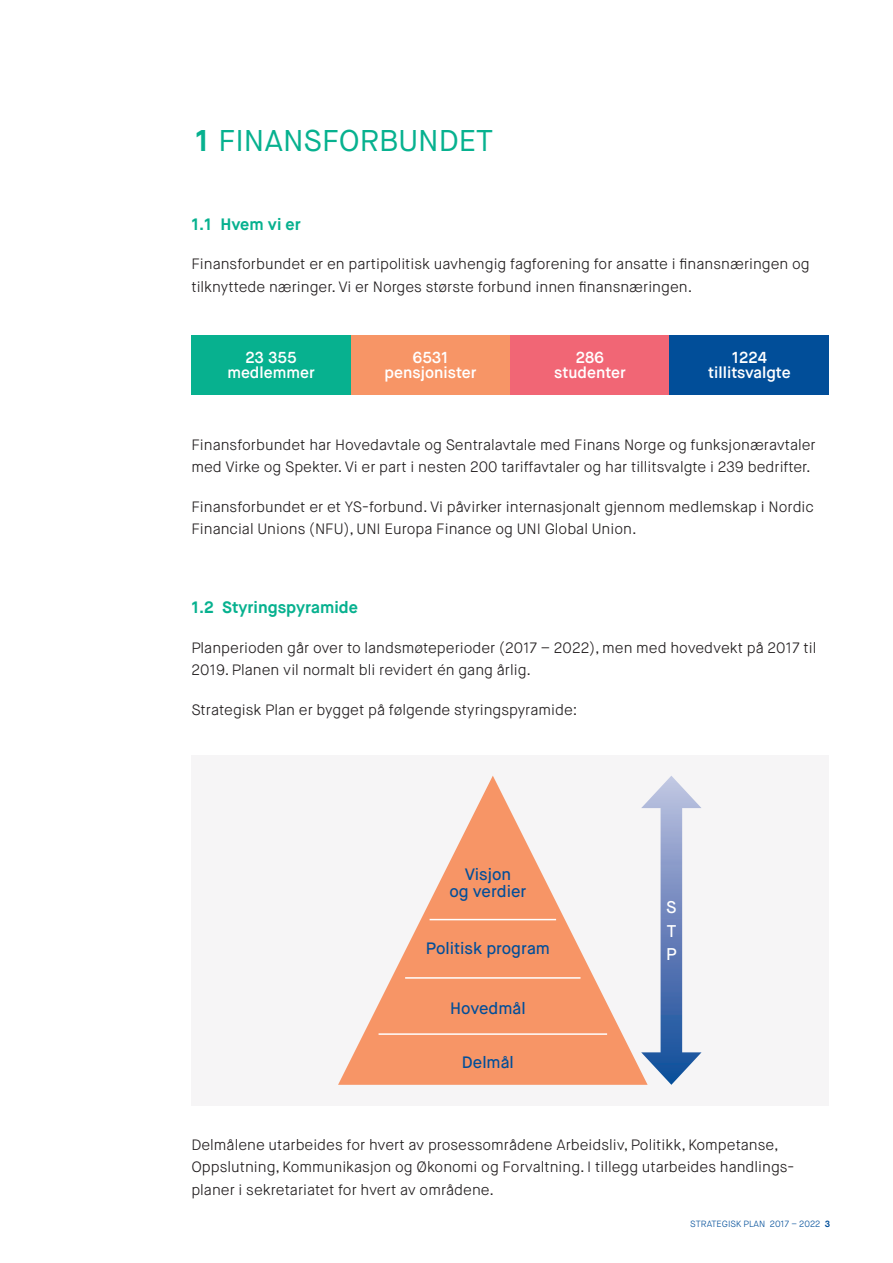
<style>
.page{position:relative;width:893px;height:1263px;background:#fff}
.page>*{position:absolute;margin:0;border:0;box-sizing:border-box;transform-origin:0 0}
.Brodtekst{font:30px "Maison Neue";color:#07b18f}
.Brodtekst-2{font:500 16.95px "Maison Neue";color:#fff}
.Brodtekst-3{font:500 16.5px/16.5px "Maison Neue";color:#014e99;text-align:center}
.Brodtekst-4{font:700 16.5px "Maison Neue";color:#07b18f}
.t1{font:600 15.9px "Maison Neue";color:#fff}
.Brodtekst-5{font:300 15px/22.5px "Maison Neue";color:#231f20}
.t2{font:300 9px "Maison Neue";color:#014e99}
.s1{font-weight:700}
</style>
<div class="page">
<div style="left:191px;top:755px;width:638px;height:351px;background:#f6f5f6"></div>
<svg style="left:338px;top:776px;width:303px;height:309px"></svg>
<hr style="left:430px;top:919px;width:126px;height:1px;background:#fff">
<hr style="left:405px;top:977px;width:175px;height:2px;background:#fff">
<hr style="left:379px;top:1033px;width:228px;height:2px;background:#fff">
<div style="left:661px;top:796px;width:21px;height:268px;background:linear-gradient(to bottom,#b5b7da,#1b4f9c)"></div>
<svg style="left:641px;top:776px;width:60px;height:32px"></svg>
<svg style="left:641px;top:1052px;width:60px;height:33px"></svg>
<div style="left:191px;top:335px;width:160px;height:59px;background:#07b18f"></div>
<div style="left:351px;top:335px;width:159px;height:59px;background:#f79566"></div>
<div style="left:510px;top:335px;width:160px;height:59px;background:#f16675"></div>
<div style="left:670px;top:335px;width:159px;height:59px;background:#014e99"></div>
<p class="Brodtekst" style="left:195px;top:122px;width:300px"><span class="s1">1</span> FINANSFORBUNDET</p>
<p class="Brodtekst-4" style="left:191px;top:214px;width:111px">1.1 Hvem vi er</p>
<p class="Brodtekst-5" style="left:191px;top:253px;width:620px">Finansforbundet er en partipolitisk uavhengig fagforening for ansatte i finansnæringen og tilknyttede næringer. Vi er Norges største forbund innen finansnæringen.</p>
<p class="t1" style="left:246px;top:348px;width:52px">23 355</p>
<p class="t1" style="left:227px;top:363px;width:89px">medlemmer</p>
<p class="t1" style="left:412px;top:348px;width:38px">6531</p>
<p class="t1" style="left:385px;top:363px;width:93px">pensjonister</p>
<p class="t1" style="left:576px;top:348px;width:30px">286</p>
<p class="t1" style="left:554px;top:363px;width:73px">studenter</p>
<p class="t1" style="left:732px;top:348px;width:37px">1224</p>
<p class="t1" style="left:708px;top:363px;width:84px">tillitsvalgte</p>
<p class="Brodtekst-5" style="left:191px;top:434px;width:626px">Finansforbundet har Hovedavtale og Sentralavtale med Finans Norge og funksjonæravtaler med Virke og Spekter. Vi er part i nesten 200 tariffavtaler og har tillitsvalgte i 239 bedrifter.</p>
<p class="Brodtekst-5" style="left:191px;top:496px;width:624px">Finansforbundet er et YS-forbund. Vi påvirker internasjonalt gjennom medlemskap i Nordic<br>Financial Unions (NFU), UNI Europa Finance og UNI Global Union.</p>
<p class="Brodtekst-4" style="left:191px;top:597px;width:168px">1.2 Styringspyramide</p>
<p class="Brodtekst-5" style="left:191px;top:637px;width:626px">Planperioden går over to landsmøteperioder (2017 – 2022), men med hovedvekt på 2017 til<br>2019. Planen vil normalt bli revidert én gang årlig.</p>
<p class="Brodtekst-5" style="left:191px;top:699px;width:388px">Strategisk Plan er bygget på følgende styringspyramide:</p>
<p class="Brodtekst-3" style="left:449px;top:866px;width:78px">Visjon<br>og verdier</p>
<p class="Brodtekst-3" style="left:426px;top:940px;width:126px">Politisk program</p>
<p class="Brodtekst-3" style="left:450px;top:1000px;width:77px">Hovedmål</p>
<p class="Brodtekst-3" style="left:462px;top:1055px;width:53px">Delmål</p>
<p class="Brodtekst-2" style="left:666px;top:896px;width:12px">S</p>
<p class="Brodtekst-2" style="left:667px;top:920px;width:11px">T</p>
<p class="Brodtekst-2" style="left:666px;top:944px;width:12px">P</p>
<p class="Brodtekst-5" style="left:191px;top:1133px;width:604px">Delmålene utarbeides for hvert av prosessområdene Arbeidsliv, Politikk, Kompetanse,<br>Oppslutning, Kommunikasjon og Økonomi og Forvaltning. I tillegg utarbeides handlings&shy;planer i sekretariatet for hvert av områdene.</p>
<p class="t2" style="left:690px;top:1219px;width:141px">STRATEGISK PLAN 2017 – 2022 <span class="s1">3</span></p>
</div>
